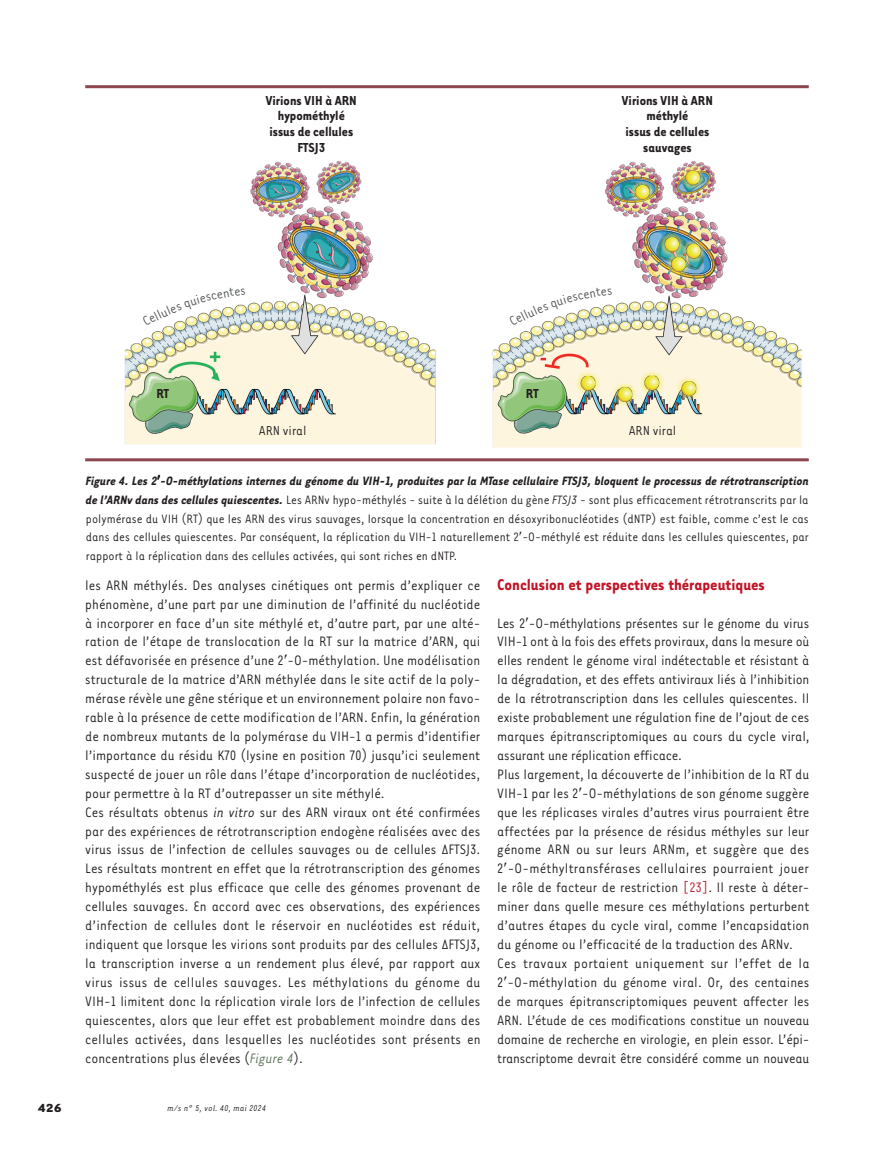
<style>
.page{position:relative;width:894px;height:1149px;background:#fff}
.page>*{position:absolute;margin:0;border:0;box-sizing:border-box;transform-origin:0 0}
.t1{font:700 18px "Tarzana Nar OT";color:#c11527}
.t2{font:15.75px/18.9px "Tarzana Nar OT";color:#231f20}
.t3{font:700 15px/15.8px "Tarzana Nar OT";color:#231f20;text-align:center}
.t4{font:15px "Tarzana Nar OT";color:#231f20}
.t5{font:13.95px/18.9px "Tarzana Nar OT";color:#231f20;text-align:justify}
.t6{font:700 13.5px "Tarzana Wide OT";color:#231f20}
.t7{font:italic 9.75px "Tarzana Nar OT";letter-spacing:.025em;color:#231f20}
.s1{font-weight:700;font-style:italic}
.s2{font-style:italic}
.s3{font-style:italic;color:#5f7659}
.s4{color:#c11527}
</style>
<div class="page">
<img style="left:85px;top:88px;width:722px;height:360px">
<hr style="left:85px;top:85px;width:723px;height:3px;background:#8d454f">
<hr style="left:85px;top:458px;width:723px;height:3px;background:#8d454f">
<svg style="left:508px;top:288px;width:103px;height:38px"></svg>
<svg style="left:142px;top:288px;width:103px;height:38px"></svg>
<p class="t3" style="left:266px;top:91px;width:92px">Virions VIH à ARN hypométhylé issus de cellules<br>FTSJ3</p>
<p class="t3" style="left:621px;top:91px;width:92px">Virions VIH à ARN méthylé<br>issus de cellules sauvages</p>
<p class="t3" style="left:156px;top:385px;width:14px">RT</p>
<p class="t3" style="left:525px;top:385px;width:14px">RT</p>
<p class="t4" style="left:259px;top:421px;width:49px">ARN viral</p>
<p class="t4" style="left:628px;top:421px;width:49px">ARN viral</p>
<p class="t5" style="left:86px;top:470px;width:724px"><span class="s1">Figure 4. Les 2 -O-méthylations internes du génome du VIH-1, produites par la MTase cellulaire FTSJ3, bloquent le processus de rétrotranscription de l’ARNv dans des cellules quiescentes.</span> Les ARNv hypo-méthylés - suite à la délétion du gène <span class="s2">FTSJ3</span> - sont plus efficacement rétrotranscrits par la polymérase du VIH (RT) que les ARN des virus sauvages, lorsque la concentration en désoxyribonucléotides (dNTP) est faible, comme c’est le cas dans des cellules quiescentes. Par conséquent, la réplication du VIH-1 naturellement 2 -O-méthylé est réduite dans les cellules quiescentes, par rapport à la réplication dans des cellules activées, qui sont riches en dNTP.</p>
<p class="t2" style="left:85px;top:574px;width:397px">les ARN méthylés. Des analyses cinétiques ont permis d’expliquer ce phénomène, d’une part par une diminution de l’affinité du nucléotide à incorporer en face d’un site méthylé et, d’autre part, par une alté- ration de l’étape de translocation de la RT sur la matrice d’ARN, qui est défavorisée en présence d’une 2 -O-méthylation. Une modélisation structurale de la matrice d’ARN méthylée dans le site actif de la poly&shy;mérase révèle une gêne stérique et un environnement polaire non favo&shy;rable à la présence de cette modification de l’ARN. Enfin, la génération de nombreux mutants de la polymérase du VIH-1 a permis d’identifier l’importance du résidu K70 (lysine en position 70) jusqu’ici seulement suspecté de jouer un rôle dans l’étape d’incorporation de nucléotides, pour permettre à la RT d’outrepasser un site méthylé.<br>Ces résultats obtenus <span class="s2">in vitro</span> sur des ARN viraux ont été confirmées par des expériences de rétrotranscription endogène réalisées avec des virus issus de l’infection de cellules sauvages ou de cellules ∆FTSJ3.<br>Les résultats montrent en effet que la rétrotranscription des génomes hypométhylés est plus efficace que celle des génomes provenant de cellules sauvages. En accord avec ces observations, des expériences d’infection de cellules dont le réservoir en nucléotides est réduit, indiquent que lorsque les virions sont produits par des cellules ∆FTSJ3, la transcription inverse a un rendement plus élevé, par rapport aux virus issus de cellules sauvages. Les méthylations du génome du VIH-1 limitent donc la réplication virale lors de l’infection de cellules quiescentes, alors que leur effet est probablement moindre dans des cellules activées, dans lesquelles les nucléotides sont présents en concentrations plus élevées (<span class="s3">Figure 4</span>).</p>
<p class="t6" style="left:38px;top:1098px;width:25px">426</p>
<p class="t7" style="left:167px;top:1102px;width:100px">m/s n° 5, vol. 40, mai 2024</p>
<p class="t1" style="left:497px;top:573px;width:269px">Conclusion et perspectives thérapeutiques</p>
<p class="t2" style="left:497px;top:612px;width:314px">Les 2 -O-méthylations présentes sur le génome du virus VIH-1 ont à la fois des effets proviraux, dans la mesure où elles rendent le génome viral indétectable et résistant à la dégradation, et des effets antiviraux liés à l’inhibition de la rétrotranscription dans les cellules quiescentes. Il existe probablement une régulation fine de l’ajout de ces marques épitranscriptomiques au cours du cycle viral, assurant une réplication efficace.<br>Plus largement, la découverte de l’inhibition de la RT du VIH-1 par les 2 -O-méthylations de son génome suggère que les réplicases virales d’autres virus pourraient être affectées par la présence de résidus méthyles sur leur génome ARN ou sur leurs ARNm, et suggère que des 2 -O-méthyltransférases cellulaires pourraient jouer le rôle de facteur de restriction <span class="s4">[23]</span>. Il reste à déter&shy;miner dans quelle mesure ces méthylations perturbent d’autres étapes du cycle viral, comme l’encapsidation du génome ou l’efficacité de la traduction des ARNv.<br>Ces travaux portaient uniquement sur l’effet de la 2 -O-méthylation du génome viral. Or, des centaines de marques épitranscriptomiques peuvent affecter les ARN. L’étude de ces modifications constitue un nouveau domaine de recherche en virologie, en plein essor. L’épi&shy;transcriptome devrait être considéré comme un nouveau</p>
</div>
